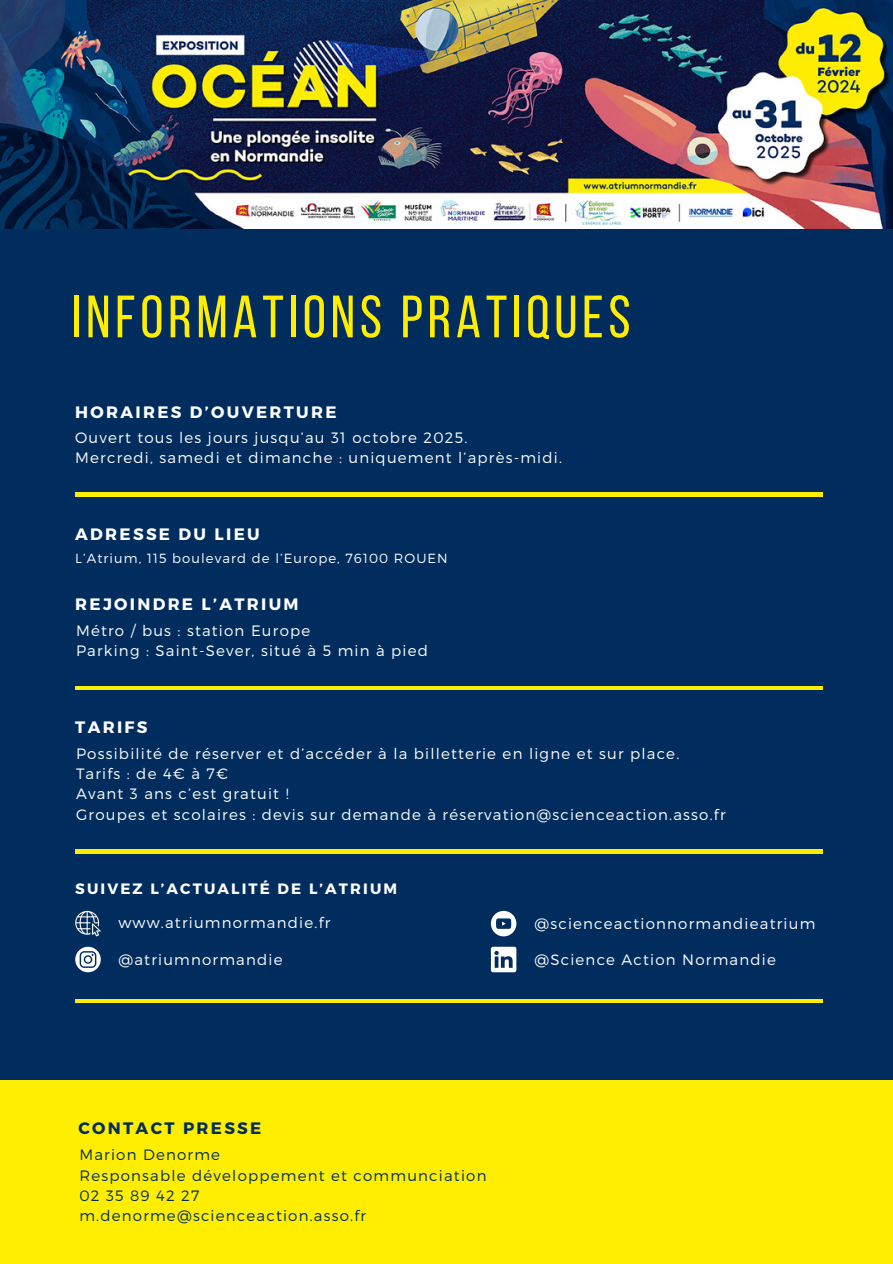
<style>
.page{position:relative;width:893px;height:1264px;background:#fff}
.page>*{position:absolute;margin:0;border:0;box-sizing:border-box;transform-origin:0 0}
.t1{font:59.55px "Bebas Neue";letter-spacing:.08em;color:#fe0}
.t2{font:700 16.5px "Montserrat";letter-spacing:.14em;color:#fff}
.t3{font:700 16.5px "Montserrat";letter-spacing:.14em;color:#002d5e}
.t4{font:300 15px/20.2px "Montserrat";letter-spacing:.08em;color:#fff}
.t5{font:300 15px/20.2px "Montserrat";letter-spacing:.08em;color:#002d5e}
.t6{font:700 15px "Montserrat";letter-spacing:.14em;color:#fff}
.t7{font:300 13.2px "Montserrat";letter-spacing:.08em;color:#fff}
</style>
<div class="page">
<div style="left:0;top:0;width:892px;height:1263px;background:#002d5e"></div>
<img style="left:0;top:0;width:892px;height:228px">
<hr style="left:75px;top:686px;width:747px;height:3px;background:#fe0">
<hr style="left:75px;top:493px;width:747px;height:3px;background:#fe0">
<div style="left:0;top:1079px;width:892px;height:184px;background:#fe0"></div>
<hr style="left:75px;top:849px;width:747px;height:4px;background:#fe0">
<hr style="left:75px;top:999px;width:747px;height:3px;background:#fe0">
<svg style="left:75px;top:910px;width:26px;height:26px"></svg>
<svg style="left:75px;top:946px;width:26px;height:26px"></svg>
<svg style="left:491px;top:946px;width:25px;height:26px"></svg>
<svg style="left:491px;top:910px;width:25px;height:26px"></svg>
<h1 class="t1" style="left:72px;top:292px;width:560px">INFORMATIONS PRATIQUES</h1>
<h2 class="t2" style="left:75px;top:401px;width:263px">HORAIRES D’OUVERTURE</h2>
<h3 class="t4" style="left:75px;top:426px;width:488px">Ouvert tous les jours jusqu’au 31 octobre 2025.<br>Mercredi, samedi et dimanche : uniquement l’après-midi.</h3>
<p class="t2" style="left:75px;top:523px;width:186px">ADRESSE DU LIEU</p>
<h2 class="t7" style="left:75px;top:550px;width:374px">L’Atrium, 115 boulevard de l’Europe, 76100 ROUEN</h2>
<p class="t2" style="left:75px;top:593px;width:225px">REJOINDRE L’ATRIUM</p>
<h2 class="t4" style="left:76px;top:619px;width:353px">Métro / bus : station Europe<br>Parking : Saint-Sever, situé à 5 min à pied</h2>
<h3 class="t2" style="left:75px;top:716px;width:74px">TARIFS</h3>
<p class="t4" style="left:76px;top:742px;width:651px">Possibilité de réserver et d’accéder à la billetterie en ligne et sur place.<br>Tarifs : de 4€ à 7€<br>Avant 3 ans c’est gratuit !<br>Groupes et scolaires : devis sur demande à réservation@scienceaction.asso.fr</p>
<p class="t6" style="left:75px;top:879px;width:323px">SUIVEZ L’ACTUALITÉ DE L’ATRIUM</p>
<h2 class="t4" style="left:118px;top:911px;width:213px">www.atriumnormandie.fr</h2>
<p class="t4" style="left:118px;top:948px;width:166px">@atriumnormandie</p>
<h3 class="t4" style="left:534px;top:948px;width:243px">@Science Action Normandie</h3>
<p class="t4" style="left:534px;top:913px;width:282px">@scienceactionnormandieatrium</p>
<h2 class="t3" style="left:78px;top:1117px;width:184px">CONTACT PRESSE</h2>
<h3 class="t5" style="left:79px;top:1144px;width:408px">Marion Denorme<br>Responsable développement et communciation<br>02 35 89 42 27 m.denorme@scienceaction.asso.fr</h3>
</div>
